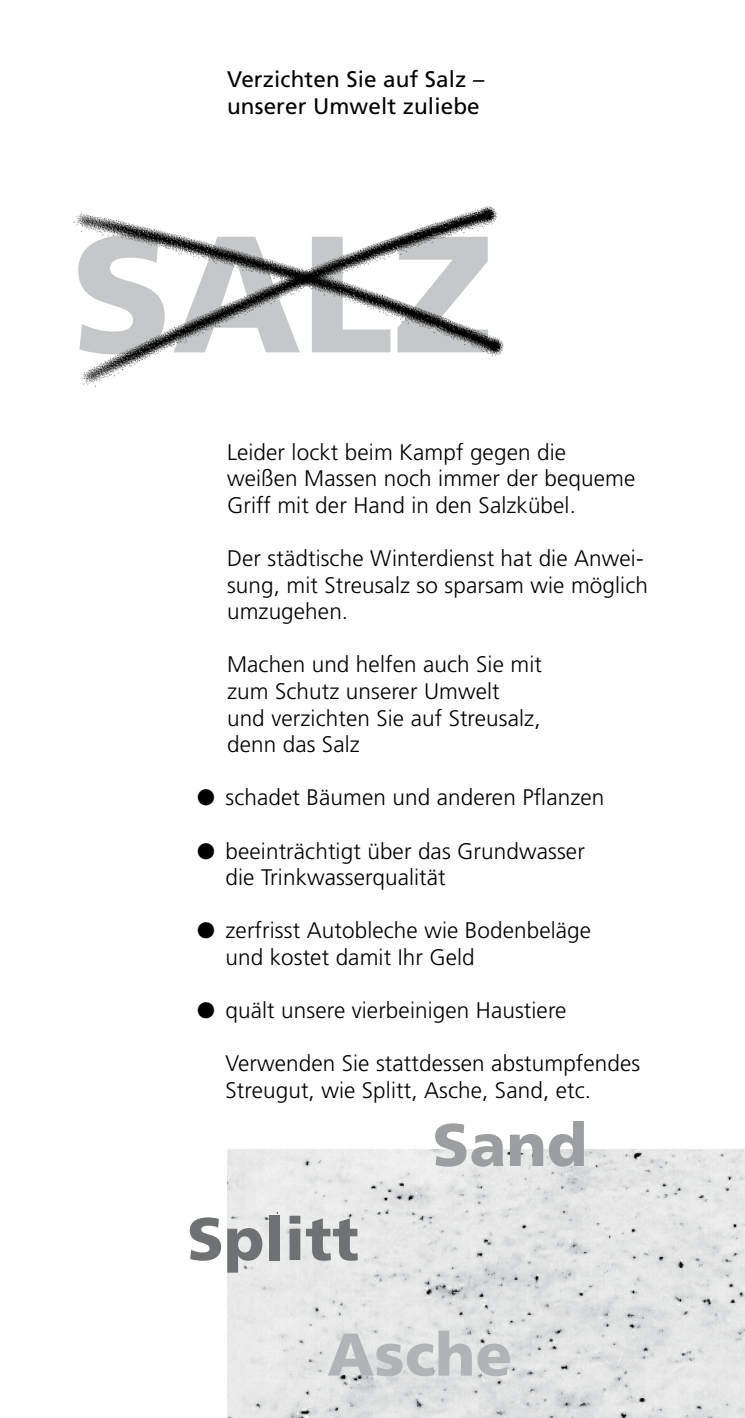
<style>
.page{position:relative;width:745px;height:1418px;background:#fff}
.page>*{position:absolute;margin:0;border:0;box-sizing:border-box;transform-origin:0 0}
.t1{font:900 165.5px "Frutiger";color:#c6c7c8}
.t2{font:900 60px "Frutiger";letter-spacing:.005em;color:#707172}
.t3{font:900 60px "Frutiger";letter-spacing:.005em;color:#b1b3b4}
.t4{font:900 60px "Frutiger";color:#9c9e9f}
.t5{font:300 22.5px/26.5px "Frutiger";letter-spacing:.005em;color:#000}
.t6{font:22.5px/26.5px "Frutiger";letter-spacing:.005em;color:#000}
</style>
<div class="page">
<img style="left:227px;top:1149px;width:517px;height:268px">
<img style="left:73px;top:206px;width:431px;height:181px">
<p class="t6" style="left:227px;top:66px;width:258px">Verzichten Sie auf Salz – unserer Umwelt zuliebe</p>
<h1 class="t1" style="left:71px;top:194px;width:425px">SALZ</h1>
<p class="t5" style="left:227px;top:438px;width:409px">Leider lockt beim Kampf gegen die weißen Massen noch immer der bequeme<br>Griff mit der Hand in den Salzkübel.</p>
<p class="t5" style="left:227px;top:545px;width:422px">Der städtische Winterdienst hat die Anwei&shy;sung, mit Streusalz so sparsam wie möglich umzugehen.</p>
<p class="t5" style="left:227px;top:651px;width:316px">Machen und helfen auch Sie mit zum Schutz unserer Umwelt und verzichten Sie auf Streusalz, denn das Salz</p>
<p class="t5" style="left:197px;top:784px;width:408px">● schadet Bäumen und anderen Pflanzen</p>
<p class="t5" style="left:225px;top:837px;width:360px;text-indent:-28px">● beeinträchtigt über das Grundwasser die Trinkwasserqualität</p>
<p class="t5" style="left:225px;top:917px;width:367px;text-indent:-28px">● zerfrisst Autobleche wie Bodenbeläge und kostet damit Ihr Geld</p>
<p class="t5" style="left:197px;top:996px;width:370px">● quält unsere vierbeinigen Haustiere</p>
<p class="t5" style="left:225px;top:1050px;width:416px">Verwenden Sie stattdessen abstumpfendes<br>Streugut, wie Splitt, Asche, Sand, etc.</p>
<h2 class="t2" style="left:187px;top:1202px;width:173px">Splitt</h2>
<h2 class="t4" style="left:432px;top:1108px;width:156px">Sand</h2>
<h2 class="t3" style="left:327px;top:1318px;width:186px">Asche</h2>
</div>
